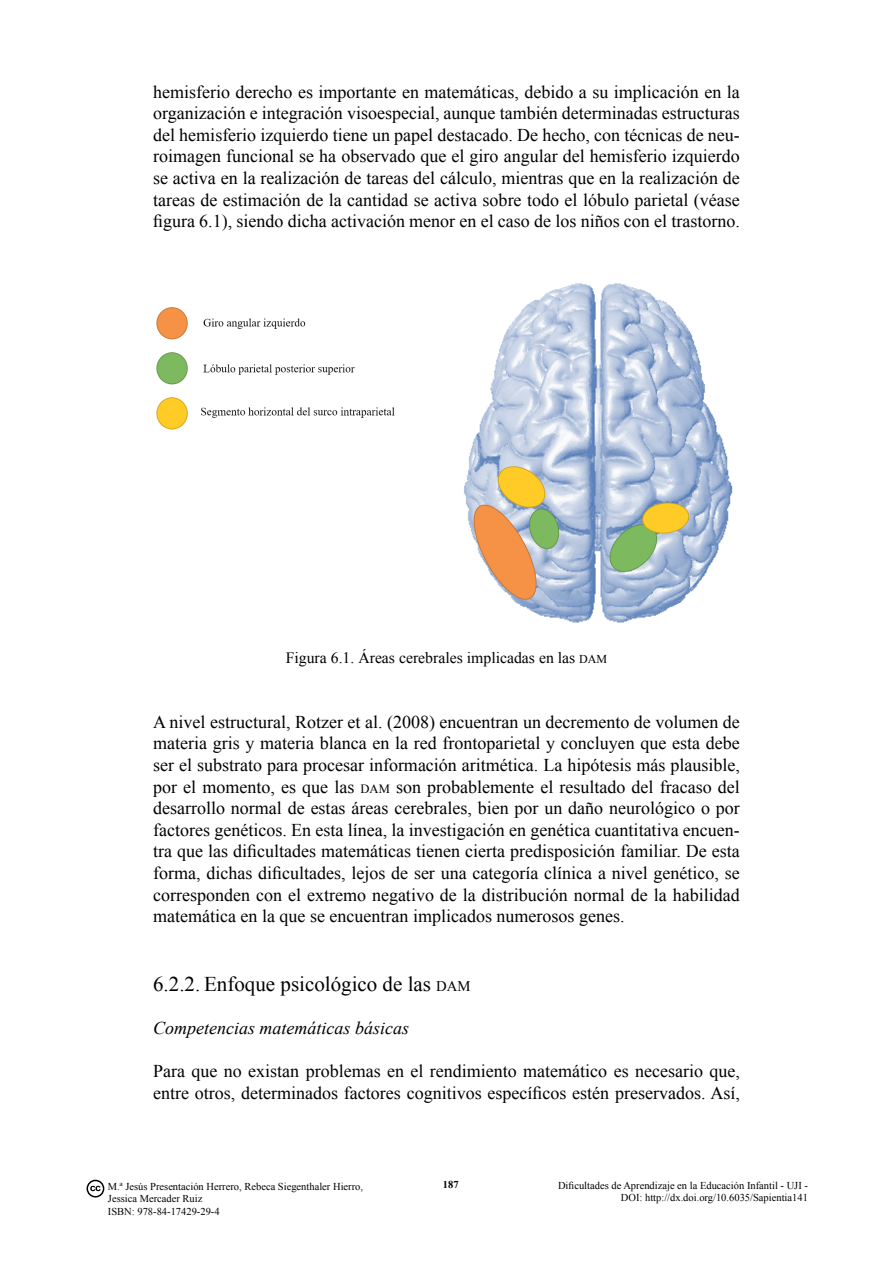
<style>
.page{position:relative;width:893px;height:1263px;background:#fff}
.page>*{position:absolute;margin:0;border:0;box-sizing:border-box;transform-origin:0 0}
.nivell2{font:21px "Times New Roman";color:#000}
.t1{font:18px/21.6px "Times New Roman";color:#000;text-align:justify}
.t2{font:italic 18px "Times New Roman";color:#000}
.peu-figura{font:15.75px "Times New Roman";color:#000}
.t3{font:10.5px/12.6px "Times New Roman";color:#000}
.t4{font:700 10.5px "Times New Roman";color:#000}
.s1{font-size:12px}
.s2{font-size:12.6px}
.s3{font-size:14.7px}
</style>
<div class="page">
<svg style="left:90px;top:1186px;width:11px;height:5px"></svg>
<div style="left:87px;top:1180px;width:17px;height:17px;border:2px solid #000;border-radius:50%"></div>
<img style="left:156px;top:283px;width:577px;height:340px">
<p class="t1" style="left:153px;top:80px;width:588px">hemisferio derecho es importante en matemáticas, debido a su implicación en la organización e integración visoespecial, aunque también determinadas estructuras del hemisferio izquierdo tiene un papel destacado. De hecho, con técnicas de neu&shy;roimagen funcional se ha observado que el giro angular del hemisferio izquierdo se activa en la realización de tareas del cálculo, mientras que en la realización de tareas de estimación de la cantidad se activa sobre todo el lóbulo parietal (véase figura 6.1), siendo dicha activación menor en el caso de los niños con el trastorno.</p>
<p class="peu-figura" style="left:286px;top:647px;width:323px">Figura 6.1. Áreas cerebrales implicadas en las <span class="s1">DAM</span></p>
<p class="t1" style="left:153px;top:711px;width:588px">A nivel estructural, Rotzer et al. (2008) encuentran un decremento de volumen de materia gris y materia blanca en la red frontoparietal y concluyen que esta debe ser el substrato para procesar información aritmética. La hipótesis más plausible, por el momento, es que las <span class="s2">DAM</span> son probablemente el resultado del fracaso del desarrollo normal de estas áreas cerebrales, bien por un daño neurológico o por factores genéticos. En esta línea, la investigación en genética cuantitativa encuen&shy;tra que las dificultades matemáticas tienen cierta predisposición familiar. De esta forma, dichas dificultades, lejos de ser una categoría clínica a nivel genético, se corresponden con el extremo negativo de la distribución normal de la habilidad matemática en la que se encuentran implicados numerosos genes.</p>
<p class="nivell2" style="left:153px;top:969px;width:319px">6.2.2. Enfoque psicológico de las <span class="s3">DAM</span></p>
<p class="t2" style="left:153px;top:1015px;width:257px">Competencias matemáticas básicas</p>
<p class="t1" style="left:153px;top:1060px;width:588px">Para que no existan problemas en el rendimiento matemático es necesario que, entre otros, determinados factores cognitivos específicos estén preservados. Así,</p>
<p class="t3" style="left:108px;top:1179px;width:257px">M.ª Jesús Presentación Herrero, Rebeca Siegenthaler Hierro,<br>Jessica Mercader Ruiz<br>ISBN: 978-84-17429-29-4</p>
<p class="t4" style="left:443px;top:1177px;width:17px">187</p>
<p class="t3" style="left:558px;top:1179px;width:251px;text-align:right">Dificultades de Aprendizaje en la Educación Infantil - UJI -<br>DOI: http://dx.doi.org/10.6035/Sapientia141</p>
</div>
